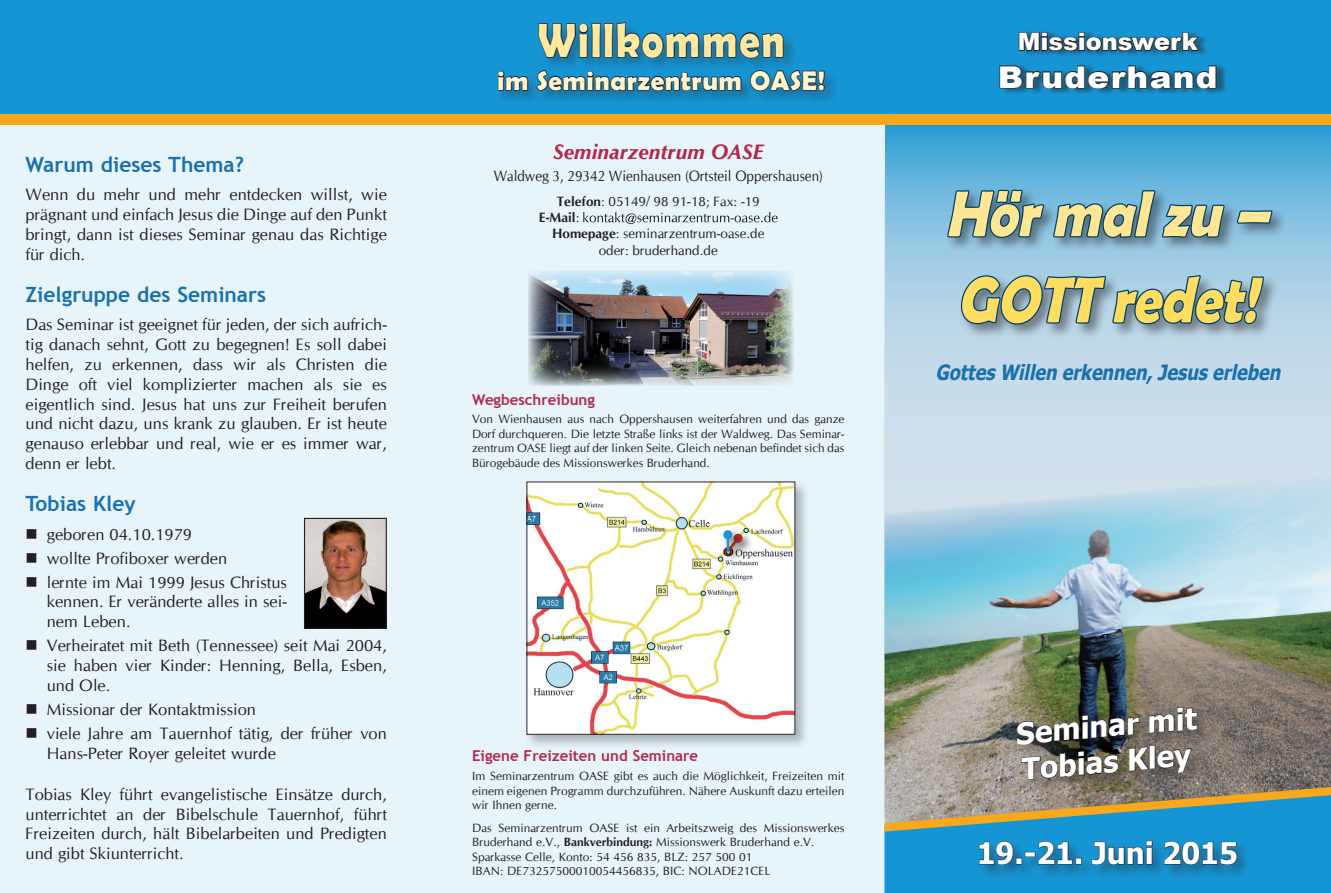
<style>
.page{position:relative;width:1331px;height:893px;background:#fff}
.page>*{position:absolute;margin:0;border:0;box-sizing:border-box;transform-origin:0 0}
.t1{font:italic 700 65.1px "Berlin Sans FB Demi";color:#ffdd61;scale:.85 1}
.t2{font:italic 700 65.1px "Berlin Sans FB Demi";color:#ffe692;scale:.85 1}
.t3{font:700 48.3px "Berlin Sans FB Demi";letter-spacing:.04em;color:#ffe9a0;scale:.84 1}
.t4{font:900 30px "Arial";letter-spacing:.04em;color:#fff;scale:1.09 1}
.t5{font:700 29.7px "Tahoma";color:#fff}
.t6{font:700 27px "Berlin Sans FB Demi";letter-spacing:.02em;color:#fef4cf}
.t7{font:900 24px "Arial";color:#fff}
.Überschrift_2{font:700 21px "Trebuchet MS";color:#1972ad}
.t8{font:italic 700 21px "Tahoma";color:#1972ad;scale:.85 1}
.t9{font:italic 700 21px "Cg Omega";color:#b2284b}
.t10{font:16.5px/19.8px "Cg Omega";color:#231f20;text-align:justify}
.t11{font:15px "Cg Omega";color:#231f20;scale:.9 1}
.t12{font:700 15px "Trebuchet MS";color:#b2284b}
.t13{font:13.5px "Cg Omega";color:#231f20}
.t14{font:700 13.5px "Cg Omega";color:#231f20}
.t15{font:12px/14.4px "Cg Omega";color:#231f20;text-align:justify}
.s1{font-weight:700}
.s2{font-weight:400}
</style>
<div class="page">
<div style="left:0;top:0;width:1331px;height:114px;background:#1695d4"></div>
<div style="left:0;top:119px;width:884px;height:774px;background:#e7f4fa"></div>
<div style="left:525px;top:480px;width:285px;height:269px;background:#231f20;opacity:.3"></div>
<img style="left:528px;top:484px;width:265px;height:249px">
<div style="left:724px;top:531px;width:31px;height:32px;background:#231f20;opacity:.75"></div>
<div style="left:720px;top:527px;width:24px;height:36px;background:#231f20;opacity:.75"></div>
<svg style="left:723px;top:530px;width:20px;height:24px"></svg>
<img style="left:528px;top:270px;width:266px;height:116px">
<div style="left:496px;top:21px;width:343px;height:84px;background:#231f20;opacity:.3"></div>
<svg style="left:497px;top:52px;width:32px;height:40px"></svg>
<svg style="left:536px;top:0;width:290px;height:114px;background:#177fb4"></svg>
<img style="left:306px;top:520px;width:79px;height:107px">
<div style="left:304px;top:518px;width:83px;height:111px;border:1px solid #231f20"></div>
<svg style="left:583px;top:212px;width:195px;height:12px"></svg>
<svg style="left:884px;top:125px;width:447px;height:347px;background:#b2d2e6"></svg>
<div style="left:0;top:114px;width:1331px;height:11px;background:#f9a71b"></div>
<div style="left:945px;top:187px;width:342px;height:153px;background:#231f20;opacity:.5"></div>
<div style="left:1058px;top:381px;width:99px;height:91px;background:#cedeea"></div>
<svg style="left:945px;top:0;width:328px;height:381px;background:#5fa1c0"></svg>
<img style="left:884px;top:472px;width:447px;height:234px">
<svg style="left:884px;top:706px;width:447px;height:187px;background:#578392"></svg>
<p class="Überschrift_2" style="left:26px;top:152px;width:220px">Warum dieses Thema?</p>
<p class="t10" style="left:26px;top:185px;width:363px">Wenn du mehr und mehr entdecken willst, wie prägnant und einfach Jesus die Dinge auf den Punkt bringt, dann ist dieses Seminar genau das Richtige für dich.</p>
<p class="Überschrift_2" style="left:26px;top:282px;width:242px">Zielgruppe des Seminars</p>
<p class="t10" style="left:26px;top:315px;width:363px">Das Seminar ist geeignet für jeden, der sich aufrich&shy;tig danach sehnt, Gott zu begegnen! Es soll dabei helfen, zu erkennen, dass wir als Christen die Dinge oft viel komplizierter machen als sie es eigentlich sind. Jesus hat uns zur Freiheit berufen und nicht dazu, uns krank zu glauben. Er ist heute genauso erlebbar und real, wie er es immer war, denn er lebt.</p>
<p class="Überschrift_2" style="left:26px;top:491px;width:112px">Tobias Kley</p>
<p class="t10" style="left:47px;top:524px;width:147px">geboren 04.10.1979</p>
<p class="t10" style="left:47px;top:548px;width:182px">wollte Profiboxer werden</p>
<p class="t10" style="left:47px;top:572px;width:242px">lernte im Mai 1999 Jesus Christus kennen. Er veränderte alles in sei&shy;nem Leben.</p>
<p class="t10" style="left:47px;top:636px;width:342px">Verheiratet mit Beth (Tennessee) seit Mai 2004, sie haben vier Kinder: Henning, Bella, Esben, und Ole.</p>
<p class="t10" style="left:47px;top:700px;width:211px">Missionar der Kontaktmission</p>
<p class="t10" style="left:47px;top:724px;width:342px">viele Jahre am Tauernhof tätig, der früher von<br>Hans-Peter Royer geleitet wurde</p>
<p class="t10" style="left:26px;top:785px;width:363px">Tobias Kley führt evangelistische Einsätze durch, unterrichtet an der Bibelschule Tauernhof, führt Freizeiten durch, hält Bibelarbeiten und Predigten und gibt Skiunterricht.</p>
<p class="t3" style="left:538px;top:12px;width:295px">Willkommen</p>
<p class="t6" style="left:497px;top:65px;width:329px">im Seminarzentrum OASE!</p>
<p class="t9" style="left:553px;top:140px;width:211px">Seminarzentrum OASE</p>
<p class="t11" style="left:494px;top:168px;width:367px">Waldweg 3, 29342 Wienhausen (Ortsteil Oppershausen)</p>
<p class="t13" style="left:557px;top:194px;width:204px"><span class="s1">Telefon</span>: 05149/ 98 91-18; Fax: -19</p>
<p class="t14" style="left:539px;top:210px;width:42px">E-Mail<span class="s2">:</span></p>
<p class="t13" style="left:552px;top:226px;width:214px"><span class="s1">Homepage</span>: seminarzentrum-oase.de</p>
<p class="t13" style="left:599px;top:242px;width:121px">oder: bruderhand.de</p>
<p class="t12" style="left:472px;top:390px;width:125px">Wegbeschreibung</p>
<p class="t15" style="left:472px;top:412px;width:374px">Von Wienhausen aus nach Oppershausen weiterfahren und das ganze Dorf durchqueren. Die letzte Straße links ist der Waldweg. Das Seminar&shy;zentrum OASE liegt auf der linken Seite. Gleich nebenan befindet sich das Bürogebäude des Missionswerkes Bruderhand.</p>
<p class="t12" style="left:472px;top:747px;width:228px">Eigene Freizeiten und Seminare</p>
<p class="t15" style="left:472px;top:769px;width:374px">Im Seminarzentrum OASE gibt es auch die Möglichkeit, Freizeiten mit einem eigenen Programm durchzuführen. Nähere Auskunft dazu erteilen wir Ihnen gerne.</p>
<p class="t15" style="left:472px;top:821px;width:374px">Das Seminarzentrum OASE ist ein Arbeitszweig des Missionswerkes<br>Bruderhand e.V., <span class="s1">Bankverbindung:</span> Missionswerk Bruderhand e.V.</p>
<p class="t15" style="left:472px;top:849px;width:282px">Sparkasse Celle, Konto: 54 456 835, BLZ: 257 500 01</p>
<p class="t15" style="left:472px;top:864px;width:300px">IBAN: DE73257500010054456835, BIC: NOLADE21CEL</p>
<p class="t7" style="left:1018px;top:24px;width:181px">Missionswerk</p>
<p class="t4" style="left:998px;top:55px;width:203px">Bruderhand</p>
<p class="t2" style="left:946px;top:176px;width:397px">Hörmalzu –</p>
<p class="t1" style="left:957px;top:262px;width:371px">GOTT redet!</p>
<p class="t8" style="left:935px;top:358px;width:414px">GottesWillen erkennen,Jesuserleben</p>
<p class="t5" style="left:1013px;top:713px;width:183px;rotate:-5deg">Seminar mit</p>
<p class="t5" style="left:1019px;top:748px;width:171px;rotate:-5deg">Tobias Kley</p>
<p class="t5" style="left:977px;top:832px;width:263px">19.-21. Juni 2015</p>
</div>
